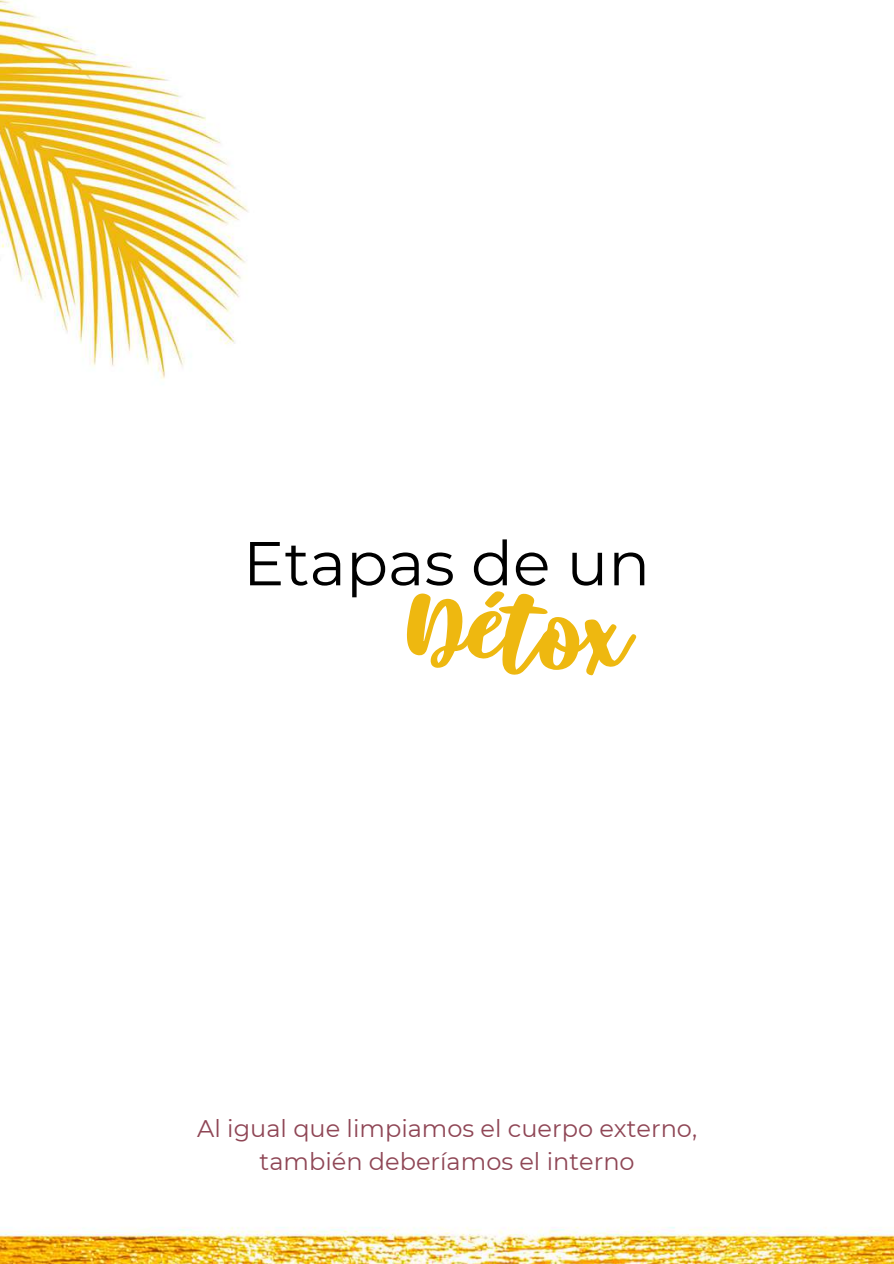
<style>
.page{position:relative;width:894px;height:1264px;background:#fff}
.page>*{position:absolute;margin:0;border:0;box-sizing:border-box;transform-origin:0 0}
.t1{font:120.75px "Elowen";color:#eeb810}
.t2{font:61.8px "Montserrat";color:#000}
.t3{font:24px/32.7px "Montserrat";color:#8f4655;text-align:center}
</style>
<div class="page">
<img style="left:0;top:0;width:893px;height:1263px">
<h2 class="t2" style="left:243px;top:525px;width:408px">Etapas de un</h2>
<h1 class="t1" style="left:407px;top:574px;width:226px">Détox</h1>
<p class="t3" style="left:197px;top:1111px;width:501px">Al igual que limpiamos el cuerpo externo, también deberíamos el interno</p>
</div>
